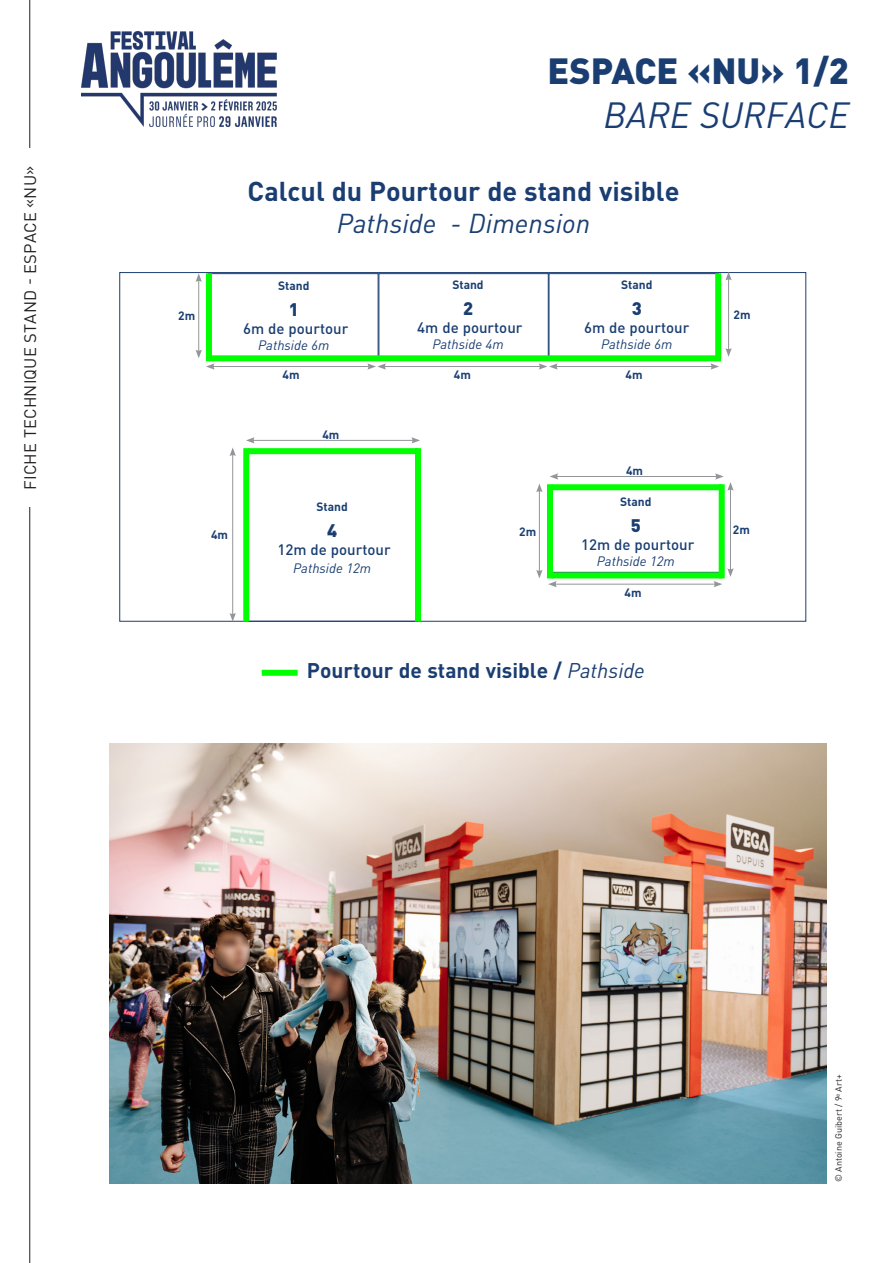
<style>
.page{position:relative;width:893px;height:1263px;background:#fff}
.page>*{position:absolute;margin:0;border:0;box-sizing:border-box;transform-origin:0 0}
.t1{font:900 36px/43.2px "DIN Pro";color:#1a3e72;text-align:right}
.texte_courant{font:700 27px/32.4px "DIN Pro";color:#1a3e72;text-align:center}
.texte_courant-2{font:700 21px "DIN Pro";color:#1a3e72}
.t2{font:900 18px "DIN Pro";color:#1a3e72}
.t3{font:16.5px "DIN Pro";letter-spacing:.01em;color:#231f20}
.t4{font:500 15px "DIN Pro";color:#1a3e72}
.t5{font:italic 13.5px "DIN";color:#1a3e72}
.t6{font:700 12px "DIN Pro";color:#1a3e72}
.t7{font:9px "DIN Pro";color:#231f20}
.s1{font-family:"DIN";font-weight:400;font-style:italic}
</style>
<div class="page">
<hr style="left:29px;top:0;width:1px;height:1263px;background:#231f20">
<img style="left:109px;top:744px;width:717px;height:440px">
<div style="left:208px;top:273px;width:170px;height:85px;border:1px solid #1a3e72"></div>
<div style="left:379px;top:273px;width:170px;height:85px;border:1px solid #1a3e72"></div>
<div style="left:549px;top:273px;width:170px;height:85px;border:1px solid #1a3e72"></div>
<div style="left:206px;top:273px;width:6px;height:85px;background:#0f0"></div>
<div style="left:715px;top:273px;width:6px;height:85px;background:#0f0"></div>
<div style="left:206px;top:355px;width:515px;height:6px;background:#0f0"></div>
<div style="left:248px;top:448px;width:170px;height:6px;background:#0f0"></div>
<div style="left:262px;top:670px;width:36px;height:6px;background:#0f0"></div>
<div style="left:415px;top:448px;width:6px;height:174px;background:#0f0"></div>
<div style="left:243px;top:448px;width:6px;height:174px;background:#0f0"></div>
<hr style="left:212px;top:366px;width:158px;height:1px;background:#939598">
<hr style="left:252px;top:440px;width:162px;height:1px;background:#939598">
<svg style="left:246px;top:437px;width:9px;height:6px"></svg>
<svg style="left:411px;top:437px;width:9px;height:6px"></svg>
<hr style="left:198px;top:280px;width:1px;height:72px;background:#939598">
<svg style="left:196px;top:273px;width:6px;height:9px"></svg>
<svg style="left:196px;top:350px;width:19px;height:20px"></svg>
<hr style="left:232px;top:454px;width:1px;height:161px;background:#939598">
<svg style="left:230px;top:447px;width:6px;height:9px"></svg>
<svg style="left:230px;top:613px;width:6px;height:9px"></svg>
<hr style="left:384px;top:366px;width:157px;height:1px;background:#939598">
<svg style="left:367px;top:363px;width:19px;height:7px"></svg>
<hr style="left:555px;top:366px;width:158px;height:1px;background:#939598">
<svg style="left:539px;top:363px;width:19px;height:7px"></svg>
<svg style="left:710px;top:363px;width:9px;height:7px"></svg>
<hr style="left:728px;top:278px;width:1px;height:73px;background:#939598">
<svg style="left:725px;top:272px;width:7px;height:8px"></svg>
<svg style="left:725px;top:348px;width:7px;height:9px"></svg>
<div style="left:552px;top:484px;width:170px;height:6px;background:#0f0"></div>
<div style="left:552px;top:572px;width:170px;height:6px;background:#0f0"></div>
<div style="left:719px;top:484px;width:6px;height:94px;background:#0f0"></div>
<div style="left:547px;top:484px;width:6px;height:94px;background:#0f0"></div>
<hr style="left:556px;top:476px;width:161px;height:1px;background:#939598">
<svg style="left:550px;top:473px;width:8px;height:7px"></svg>
<hr style="left:539px;top:490px;width:1px;height:82px;background:#939598">
<svg style="left:536px;top:484px;width:7px;height:8px"></svg>
<hr style="left:554px;top:584px;width:162px;height:1px;background:#939598">
<svg style="left:536px;top:570px;width:21px;height:17px"></svg>
<hr style="left:730px;top:488px;width:1px;height:83px;background:#939598">
<svg style="left:715px;top:473px;width:19px;height:18px"></svg>
<svg style="left:714px;top:568px;width:20px;height:19px"></svg>
<svg style="left:110px;top:31px;width:167px;height:96px"></svg>
<img style="left:81px;top:32px;width:196px;height:94px">
<p class="t3" style="left:19px;top:490px;width:325px;rotate:-90deg">FICHE TECHNIQUE STAND - ESPACE «NU»</p>
<p class="t1" style="left:547px;top:48px;width:303px">ESPACE «NU» 1/2<br><span class="s1">BARE SURFACE</span></p>
<p class="texte_courant" style="left:248px;top:174px;width:433px">Calcul du Pourtour de stand visible<br><span class="s1">Pathside - Dimension</span></p>
<p class="t6" style="left:452px;top:276px;width:33px">Stand</p>
<p class="t2" style="left:463px;top:296px;width:12px">2</p>
<p class="t4" style="left:417px;top:317px;width:107px">4m de pourtour</p>
<p class="t5" style="left:432px;top:335px;width:73px">Pathside 4m</p>
<p class="t6" style="left:621px;top:276px;width:33px">Stand</p>
<p class="t2" style="left:632px;top:296px;width:12px">3</p>
<p class="t4" style="left:584px;top:317px;width:107px">6m de pourtour</p>
<p class="t5" style="left:601px;top:336px;width:73px">Pathside 6m</p>
<p class="t6" style="left:278px;top:277px;width:33px">Stand</p>
<p class="t2" style="left:289px;top:297px;width:12px">1</p>
<p class="t4" style="left:243px;top:318px;width:107px">6m de pourtour</p>
<p class="t5" style="left:258px;top:336px;width:73px">Pathside 6m</p>
<p class="t6" style="left:178px;top:308px;width:19px">2m</p>
<p class="t6" style="left:734px;top:306px;width:19px">2m</p>
<p class="t6" style="left:282px;top:366px;width:19px">4m</p>
<p class="t6" style="left:454px;top:366px;width:19px">4m</p>
<p class="t6" style="left:626px;top:366px;width:19px">4m</p>
<p class="t6" style="left:211px;top:527px;width:19px">4m</p>
<p class="t6" style="left:322px;top:427px;width:19px">4m</p>
<p class="t6" style="left:317px;top:498px;width:33px">Stand</p>
<p class="t2" style="left:327px;top:518px;width:12px">4</p>
<p class="t4" style="left:277px;top:539px;width:115px">12m de pourtour</p>
<p class="t5" style="left:293px;top:559px;width:79px">Pathside 12m</p>
<p class="t6" style="left:626px;top:463px;width:19px">4m</p>
<p class="t6" style="left:620px;top:494px;width:33px">Stand</p>
<p class="t2" style="left:631px;top:513px;width:12px">5</p>
<p class="t4" style="left:581px;top:534px;width:115px">12m de pourtour</p>
<p class="t5" style="left:597px;top:553px;width:79px">Pathside 12m</p>
<p class="t6" style="left:519px;top:523px;width:19px">2m</p>
<p class="t6" style="left:733px;top:522px;width:19px">2m</p>
<p class="t6" style="left:625px;top:584px;width:19px">4m</p>
<p class="texte_courant-2" style="left:307px;top:656px;width:340px">Pourtour de stand visible / <span class="s1">Pathside</span></p>
<p class="t7" style="left:832px;top:1182px;width:109px;rotate:-90deg">© Antoine Guibert / 9<sup>e</sup> Art+</p>
</div>
